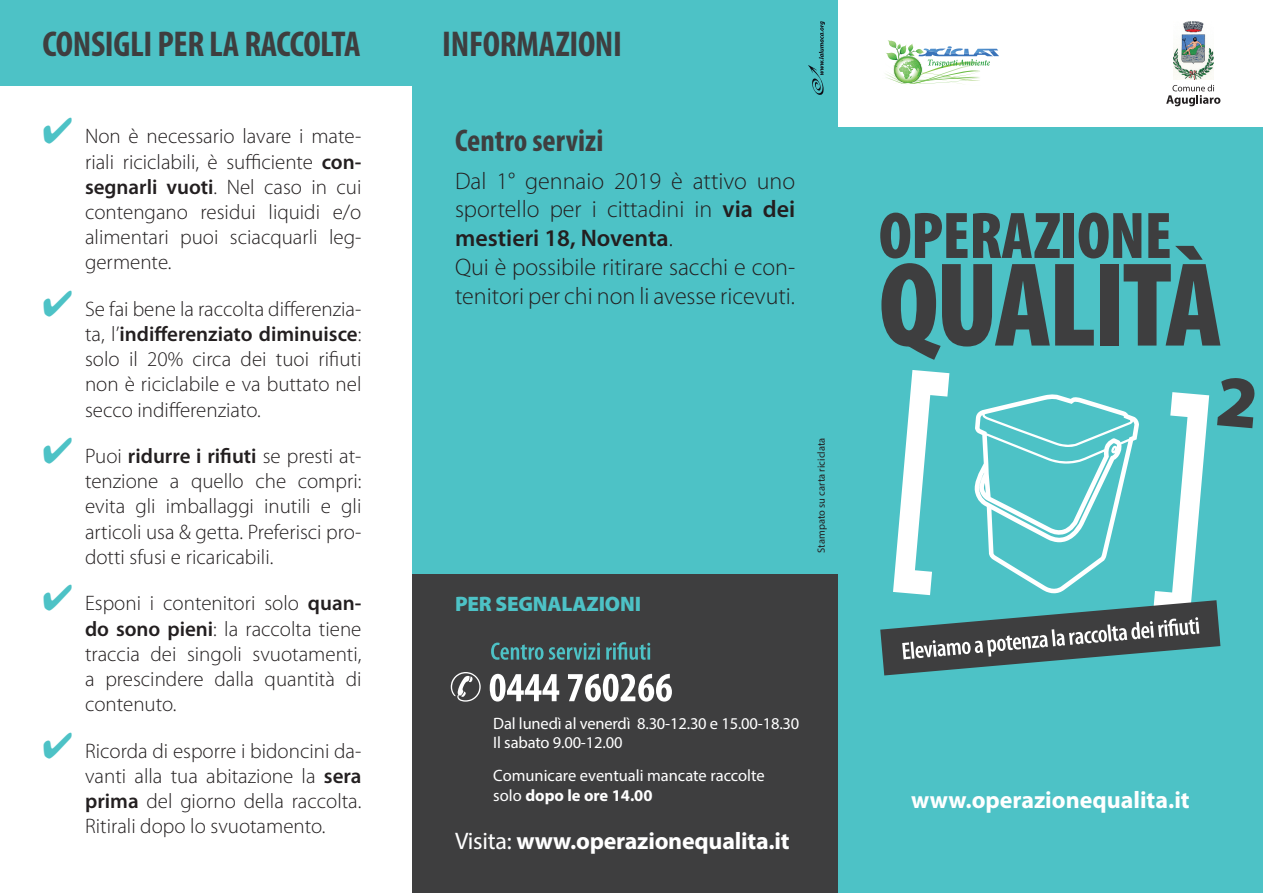
<style>
.page{position:relative;width:1263px;height:893px;background:#fff}
.page>*{position:absolute;margin:0;border:0;box-sizing:border-box;transform-origin:0 0}
.t1{font:700 condensed 36px "Myriad Pro";letter-spacing:-.01em;color:#3e3e3f}
.t2{font:700 condensed 31.5px "Myriad Pro";color:#3e3e3f}
.t3{font:300 24px/28.8px "Myriad Pro";color:#231f20}
.t4{font:700 24px "Myriad Pro";color:#fff}
.t5{font:300 21px/25.2px "Myriad Pro";color:#231f20;text-align:justify}
.t6{font:900 21px "Myriad Pro";letter-spacing:-.01em;color:#4dc2c6}
.t7{font:16.5px/19.8px "Myriad Pro";letter-spacing:-.01em;color:#fff}
.t8{font:10.5px "Myriad Pro";color:#231f20}
.s1{color:#4dc2c6}
.s2{font-weight:600}
.s3{font-weight:700}
.s4{font-weight:400}
</style>
<div class="page">
<div style="left:838px;top:128px;width:425px;height:765px;background:#4dc2c6"></div>
<div style="left:412px;top:0;width:426px;height:651px;background:#4dc2c6"></div>
<div style="left:412px;top:574px;width:426px;height:319px;background:#3e3e3f"></div>
<div style="left:0;top:0;width:412px;height:85px;background:#4dc2c6"></div>
<svg style="left:1166px;top:85px;width:54px;height:21px"></svg>
<img style="left:1174px;top:21px;width:39px;height:59px">
<svg style="left:885px;top:40px;width:114px;height:44px"></svg>
<svg style="left:880px;top:213px;width:340px;height:147px"></svg>
<svg style="left:880px;top:370px;width:375px;height:305px"></svg>
<svg style="left:808px;top:21px;width:17px;height:74px"></svg>
<svg style="left:451px;top:672px;width:221px;height:30px"></svg>
<svg style="left:491px;top:642px;width:159px;height:18px"></svg>
<h1 class="t1" style="left:43px;top:22px;width:320px">CONSIGLI PER LA RACCOLTA</h1>
<h1 class="t1" style="left:442px;top:22px;width:181px">INFORMAZIONI</h1>
<p class="t5" style="left:85px;top:124px;width:278px;text-indent:-43px"><span class="s1">✔</span> Non è necessario lavare i mate&shy;riali riciclabili, è sufficiente <span class="s2">con&shy;segnarli vuoti</span>. Nel caso in cui contengano residui liquidi e/o alimentari puoi sciacquarli leg&shy;germente.</p>
<p class="t5" style="left:85px;top:297px;width:278px;text-indent:-43px"><span class="s1">✔</span> Se fai bene la raccolta differenzia&shy;ta, l’<span class="s2">indifferenziato diminuisce</span>: solo il 20% circa dei tuoi rifiuti non è riciclabile e va buttato nel secco indifferenziato.</p>
<p class="t5" style="left:85px;top:444px;width:278px;text-indent:-43px"><span class="s1">✔</span> Puoi <span class="s2">ridurre i rifiuti</span> se presti at&shy;tenzione a quello che compri: evita gli imballaggi inutili e gli articoli usa &amp; getta. Preferisci pro&shy;dotti sfusi e ricaricabili.</p>
<p class="t5" style="left:85px;top:591px;width:278px;text-indent:-43px"><span class="s1">✔</span> Esponi i contenitori solo <span class="s2">quan&shy;do sono pieni</span>: la raccolta tiene traccia dei singoli svuotamenti, a prescindere dalla quantità di contenuto.</p>
<p class="t5" style="left:85px;top:738px;width:278px;text-indent:-43px"><span class="s1">✔</span> Ricorda di esporre i bidoncini da&shy;vanti alla tua abitazione la <span class="s2">sera prima</span> del giorno della raccolta.<br>Ritirali dopo lo svuotamento.</p>
<h2 class="t2" style="left:455px;top:121px;width:150px">Centro servizi</h2>
<p class="t3" style="left:455px;top:166px;width:342px">Dal 1° gennaio 2019 è attivo uno sportello per i cittadini in <span class="s2">via dei mestieri 18, Noventa</span>.<br>Qui è possibile ritirare sacchi e con&shy;tenitori per chi non li avesse ricevuti.</p>
<p class="t6" style="left:455px;top:592px;width:188px">PER SEGNALAZIONI</p>
<p class="t8" style="left:815px;top:553px;width:117px;rotate:-90deg">Stampato su carta riciclata</p>
<p class="t7" style="left:493px;top:713px;width:308px">Dal lunedì al venerdì 8.30-12.30 e 15.00-18.30<br>Il sabato 9.00-12.00</p>
<p class="t7" style="left:493px;top:765px;width:273px">Comunicare eventuali mancate raccolte solo <span class="s3">dopo le ore 14.00</span></p>
<p class="t4" style="left:455px;top:827px;width:336px"><span class="s4">Visita:</span> www.operazionequalita.it</p>
<p class="t4" style="left:911px;top:786px;width:280px">www.operazionequalita.it</p>
</div>
